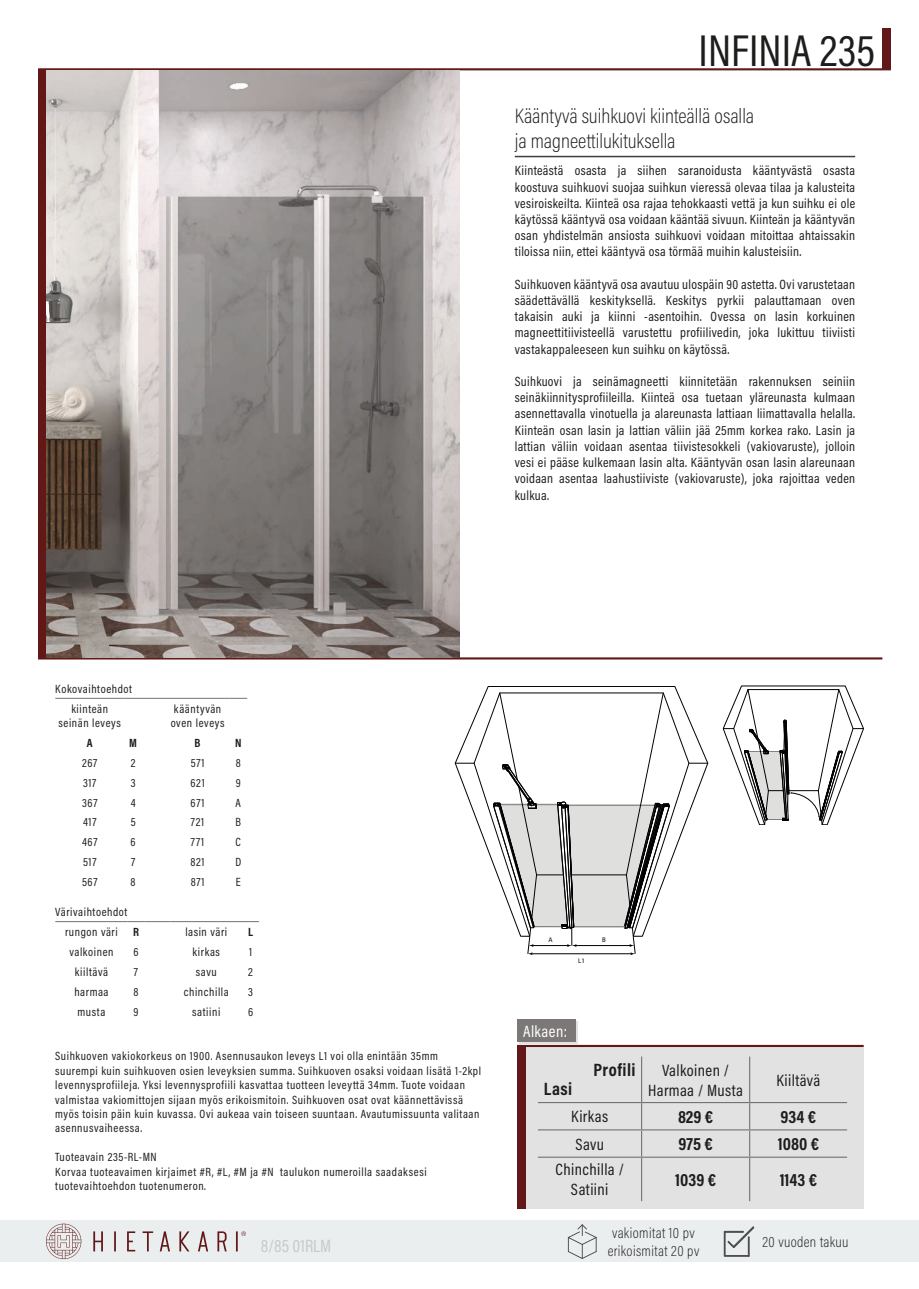
<style>
.page{position:relative;width:919px;height:1289px;background:#fff}
.page>*{position:absolute;margin:0;border:0;box-sizing:border-box;transform-origin:0 0}
.t1{font:45px "Acumin Pro Cond";color:#1d1d1b}
.t2{font:200 21px/25.2px "Acumin Pro Cond";color:#1d1d1b}
.t3{font:700 18px "Acumin Pro Cond";letter-spacing:.01em;color:#1d1d1b}
.t4{font:18px "Acumin Pro Cond";color:#c7cacc}
.t5{font:16.5px/19.8px "Acumin Pro Cond";letter-spacing:.025em;color:#1d1d1b;text-align:center}
.t6{font:16.5px "Acumin Pro Cond";letter-spacing:.025em;color:#fff}
.t7{font:200 15px/18px "Acumin Pro Cond";letter-spacing:.025em;color:#1d1d1b;text-align:center}
.t8{font:13.5px/16.2px "Acumin Pro Cond";letter-spacing:.025em;color:#1d1d1b;text-align:justify}
.t9{font:12px/14.4px "Acumin Pro Cond";letter-spacing:.05em;color:#1d1d1b}
.t10{font:700 12px "Acumin Pro Cond";color:#1d1d1b}
.t11{font:6.75px "Myriad Pro";color:#020203}
</style>
<div class="page">
<div style="left:526px;top:1046px;width:337px;height:162px;background:#e2e2e3"></div>
<hr style="left:517px;top:1044px;width:346px;height:2px;background:#621817">
<div style="left:517px;top:1044px;width:9px;height:164px;background:#621817"></div>
<hr style="left:641px;top:1056px;width:1px;height:45px;background:#737373">
<hr style="left:538px;top:1101px;width:103px;height:2px;background:#737373">
<hr style="left:641px;top:1101px;width:108px;height:2px;background:#737373">
<hr style="left:749px;top:1101px;width:98px;height:2px;background:#737373">
<hr style="left:538px;top:1129px;width:103px;height:1px;background:#737373">
<hr style="left:641px;top:1129px;width:108px;height:1px;background:#737373">
<svg style="left:641px;top:1103px;width:1px;height:53px"></svg>
<hr style="left:749px;top:1129px;width:98px;height:1px;background:#737373">
<hr style="left:538px;top:1156px;width:103px;height:1px;background:#737373">
<hr style="left:641px;top:1156px;width:108px;height:1px;background:#737373">
<hr style="left:641px;top:1157px;width:1px;height:44px;background:#737373">
<hr style="left:749px;top:1156px;width:98px;height:1px;background:#737373">
<hr style="left:749px;top:1056px;width:1px;height:45px;background:#737373">
<svg style="left:749px;top:1103px;width:1px;height:53px"></svg>
<hr style="left:749px;top:1157px;width:1px;height:44px;background:#737373">
<div style="left:0;top:1220px;width:918px;height:42px;background:#eaeeef"></div>
<hr style="left:38px;top:657px;width:844px;height:2px;background:#621817">
<hr style="left:38px;top:68px;width:852px;height:2px;background:#621817">
<div style="left:38px;top:69px;width:9px;height:589px;background:#621817"></div>
<div style="left:882px;top:29px;width:8px;height:40px;background:#621817"></div>
<hr style="left:55px;top:698px;width:69px;height:1px;background:#737373">
<svg style="left:124px;top:698px;width:42px;height:1px"></svg>
<hr style="left:166px;top:698px;width:63px;height:1px;background:#737373">
<svg style="left:229px;top:698px;width:18px;height:1px"></svg>
<hr style="left:514px;top:156px;width:341px;height:1px;background:#3d4041">
<svg style="left:114px;top:1231px;width:2px;height:20px"></svg>
<svg style="left:93px;top:1231px;width:10px;height:20px"></svg>
<svg style="left:160px;top:1231px;width:10px;height:20px"></svg>
<svg style="left:198px;top:1231px;width:10px;height:20px"></svg>
<svg style="left:127px;top:1231px;width:8px;height:20px"></svg>
<svg style="left:143px;top:1231px;width:10px;height:20px"></svg>
<svg style="left:179px;top:1231px;width:10px;height:20px"></svg>
<svg style="left:217px;top:1231px;width:10px;height:20px"></svg>
<svg style="left:46px;top:1223px;width:35px;height:35px"></svg>
<svg style="left:236px;top:1231px;width:10px;height:20px"></svg>
<hr style="left:55px;top:921px;width:73px;height:1px;background:#737373">
<svg style="left:128px;top:921px;width:42px;height:1px"></svg>
<hr style="left:170px;top:921px;width:72px;height:1px;background:#737373">
<svg style="left:242px;top:921px;width:17px;height:1px"></svg>
<svg style="left:723px;top:1226px;width:31px;height:31px"></svg>
<svg style="left:568px;top:1224px;width:28px;height:34px"></svg>
<svg style="left:455px;top:691px;width:252px;height:264px"></svg>
<svg style="left:722px;top:685px;width:141px;height:140px"></svg>
<img style="left:47px;top:70px;width:412px;height:587px">
<div style="left:519px;top:1020px;width:58px;height:23px;background:#7b7877"></div>
<div style="left:517px;top:1019px;width:58px;height:22px;background:#7b7877"></div>
<h1 class="t1" style="left:698px;top:21px;width:178px">INFINIA 235</h1>
<h2 class="t2" style="left:514px;top:102px;width:241px">Kääntyvä suihkuovi kiinteällä osalla ja magneettilukituksella</h2>
<p class="t8" style="left:514px;top:162px;width:342px">Kiinteästä osasta ja siihen saranoidusta kääntyvästä osasta koostuva suihkuovi suojaa suihkun vieressä olevaa tilaa ja kalusteita vesiroiskeilta. Kiinteä osa rajaa tehokkaasti vettä ja kun suihku ei ole käytössä kääntyvä osa voidaan kääntää sivuun. Kiinteän ja kääntyvän osan yhdistelmän ansiosta suihkuovi voidaan mitoittaa ahtaissakin tiloissa niin, ettei kääntyvä osa törmää muihin kalusteisiin.</p>
<p class="t8" style="left:514px;top:276px;width:342px">Suihkuoven kääntyvä osa avautuu ulospäin 90 astetta. Ovi varustetaan säädettävällä keskityksellä. Keskitys pyrkii palauttamaan oven takaisin auki ja kiinni -asentoihin. Ovessa on lasin korkuinen magneettitiivisteellä varustettu profiilivedin, joka lukittuu tiiviisti vastakappaleeseen kun suihku on käytössä.</p>
<p class="t8" style="left:514px;top:373px;width:342px">Suihkuovi ja seinämagneetti kiinnitetään rakennuksen seiniin seinäkiinnitysprofiileilla. Kiinteä osa tuetaan yläreunasta kulmaan asennettavalla vinotuella ja alareunasta lattiaan liimattavalla helalla.<br>Kiinteän osan lasin ja lattian väliin jää 25mm korkea rako. Lasin ja lattian väliin voidaan asentaa tiivistesokkeli (vakiovaruste), jolloin vesi ei pääse kulkemaan lasin alta. Kääntyvän osan lasin alareunaan voidaan asentaa laahustiiviste (vakiovaruste), joka rajoittaa veden kulkua.</p>
<p class="t9" style="left:55px;top:681px;width:78px">Kokovaihtoehdot</p>
<p class="t9" style="left:58px;top:701px;width:64px;text-align:center">kiinteän seinän leveys</p>
<p class="t9" style="left:171px;top:701px;width:55px">kääntyvän oven leveys</p>
<p class="t10" style="left:87px;top:735px;width:7px">A</p>
<p class="t10" style="left:129px;top:735px;width:9px">M</p>
<p class="t10" style="left:195px;top:735px;width:7px">B</p>
<p class="t10" style="left:235px;top:735px;width:8px">N</p>
<p class="t9" style="left:82px;top:755px;width:17px">267</p>
<p class="t9" style="left:131px;top:755px;width:6px">2</p>
<p class="t9" style="left:191px;top:755px;width:15px">571</p>
<p class="t9" style="left:236px;top:755px;width:7px">8</p>
<p class="t9" style="left:83px;top:775px;width:15px">317</p>
<p class="t9" style="left:131px;top:775px;width:6px">3</p>
<p class="t9" style="left:190px;top:775px;width:16px">621</p>
<p class="t9" style="left:236px;top:775px;width:7px">9</p>
<p class="t9" style="left:82px;top:795px;width:17px">367</p>
<p class="t9" style="left:131px;top:795px;width:6px">4</p>
<p class="t9" style="left:191px;top:795px;width:15px">671</p>
<p class="t9" style="left:235px;top:795px;width:7px">A</p>
<p class="t9" style="left:83px;top:815px;width:15px">417</p>
<p class="t9" style="left:131px;top:815px;width:6px">5</p>
<p class="t9" style="left:191px;top:815px;width:15px">721</p>
<p class="t9" style="left:235px;top:815px;width:7px">B</p>
<p class="t9" style="left:82px;top:834px;width:17px">467</p>
<p class="t9" style="left:131px;top:834px;width:7px">6</p>
<p class="t9" style="left:191px;top:834px;width:15px">771</p>
<p class="t9" style="left:235px;top:834px;width:7px">C</p>
<p class="t9" style="left:83px;top:854px;width:15px">517</p>
<p class="t9" style="left:131px;top:854px;width:6px">7</p>
<p class="t9" style="left:190px;top:854px;width:16px">821</p>
<p class="t9" style="left:235px;top:854px;width:7px">D</p>
<p class="t9" style="left:82px;top:874px;width:17px">567</p>
<p class="t9" style="left:131px;top:874px;width:7px">8</p>
<p class="t9" style="left:191px;top:874px;width:15px">871</p>
<p class="t9" style="left:236px;top:874px;width:6px">E</p>
<p class="t9" style="left:55px;top:904px;width:74px">Värivaihtoehdot</p>
<p class="t9" style="left:65px;top:924px;width:54px">rungon väri</p>
<p class="t10" style="left:133px;top:924px;width:7px">R</p>
<p class="t9" style="left:185px;top:924px;width:43px">lasin väri</p>
<p class="t10" style="left:248px;top:924px;width:6px">L</p>
<p class="t9" style="left:69px;top:944px;width:45px">valkoinen</p>
<p class="t9" style="left:133px;top:944px;width:7px">6</p>
<p class="t9" style="left:192px;top:944px;width:29px">kirkas</p>
<p class="t9" style="left:249px;top:944px;width:5px">1</p>
<p class="t9" style="left:75px;top:964px;width:35px">kiiltävä</p>
<p class="t9" style="left:134px;top:964px;width:6px">7</p>
<p class="t9" style="left:196px;top:964px;width:22px">savu</p>
<p class="t9" style="left:248px;top:964px;width:6px">2</p>
<p class="t9" style="left:74px;top:984px;width:36px">harmaa</p>
<p class="t9" style="left:133px;top:984px;width:7px">8</p>
<p class="t9" style="left:184px;top:984px;width:46px">chinchilla</p>
<p class="t9" style="left:248px;top:984px;width:6px">3</p>
<p class="t9" style="left:77px;top:1004px;width:29px">musta</p>
<p class="t9" style="left:133px;top:1004px;width:7px">9</p>
<p class="t9" style="left:192px;top:1004px;width:30px">satiini</p>
<p class="t9" style="left:248px;top:1004px;width:7px">6</p>
<p class="t9" style="left:55px;top:1048px;width:427px">Suihkuoven vakiokorkeus on 1900. Asennusaukon leveys L1 voi olla enintään 35mm suurempi kuin suihkuoven osien leveyksien summa. Suihkuoven osaksi voidaan lisätä 1-2kpl levennysprofiileja. Yksi levennysprofiili kasvattaa tuotteen leveyttä 34mm. Tuote voidaan valmistaa vakiomittojen sijaan myös erikoismitoin. Suihkuoven osat ovat käännettävissä myös toisin päin kuin kuvassa. Ovi aukeaa vain toiseen suuntaan. Avautumissuunta valitaan asennusvaiheessa.</p>
<p class="t9" style="left:55px;top:1149px;width:373px">Tuoteavain 235-RL-MN<br>Korvaa tuoteavaimen kirjaimet #R, #L, #M ja #N taulukon numeroilla saadaksesi tuotevaihtoehdon tuotenumeron.</p>
<p class="t11" style="left:548px;top:935px;width:6px">A</p>
<p class="t11" style="left:602px;top:935px;width:5px">B</p>
<p class="t11" style="left:578px;top:956px;width:8px">L1</p>
<p class="t6" style="left:523px;top:1020px;width:45px">Alkaen:</p>
<h3 class="t3" style="left:544px;top:1077px;width:30px">Lasi</h3>
<h3 class="t3" style="left:593px;top:1057px;width:43px">Profili</h3>
<p class="t5" style="left:648px;top:1059px;width:96px">Valkoinen /<br>Harmaa / Musta</p>
<p class="t5" style="left:776px;top:1069px;width:45px">Kiiltävä</p>
<p class="t5" style="left:571px;top:1106px;width:38px">Kirkas</p>
<h3 class="t3" style="left:678px;top:1104px;width:37px">829 €</h3>
<h3 class="t3" style="left:780px;top:1104px;width:37px">934 €</h3>
<p class="t5" style="left:575px;top:1133px;width:30px">Savu</p>
<h3 class="t3" style="left:678px;top:1132px;width:36px">975 €</h3>
<h3 class="t3" style="left:777px;top:1132px;width:43px">1080 €</h3>
<p class="t5" style="left:555px;top:1159px;width:70px">Chinchilla /<br>Satiini</p>
<h3 class="t3" style="left:675px;top:1167px;width:42px">1039 €</h3>
<h3 class="t3" style="left:779px;top:1167px;width:39px">1143 €</h3>
<h3 class="t4" style="left:261px;top:1233px;width:72px">8/85 01RLM</h3>
<p class="t7" style="left:607px;top:1223px;width:93px">vakiomitat 10 pv erikoismitat 20 pv</p>
<p class="t7" style="left:762px;top:1232px;width:88px">20 vuoden takuu</p>
</div>
